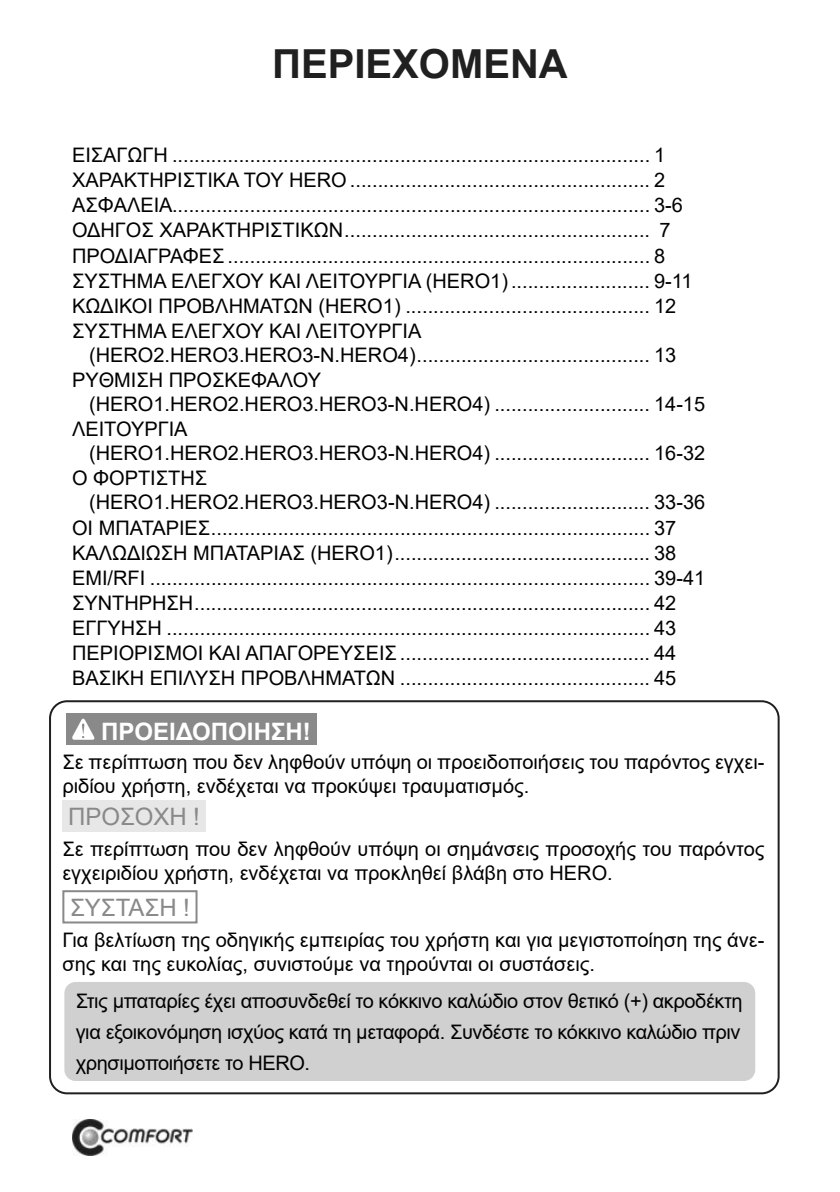
<style>
.page{position:relative;width:840px;height:1192px;background:#fff}
.page>*{position:absolute;margin:0;border:0;box-sizing:border-box;transform-origin:0 0}
.t1{font:700 40px "Arial";color:#202020}
.t2{font:24px "Arial";color:#898989}
.t3{font:700 24px "Arial";color:#fff}
.t4{font:20px/25.2px "Arial";color:#010101}
</style>
<div class="page">
<img style="left:73px;top:1120px;width:119px;height:36px">
<div style="left:66px;top:714px;width:250px;height:31px;background:#898989"></div>
<svg style="left:72px;top:718px;width:22px;height:22px"></svg>
<div style="left:62px;top:800px;width:144px;height:32px;background:#e7e7e7"></div>
<div style="left:62px;top:890px;width:136px;height:33px;border:2px solid #898989"></div>
<div style="left:64px;top:982px;width:691px;height:99px;background:#d0d0d0;border-radius:11px"></div>
<div style="left:49px;top:700px;width:731px;height:394px;border:2px solid #202020;border-radius:17px"></div>
<h1 class="t1" style="left:272px;top:36px;width:297px">ΠΕΡΙΕΧΟΜΕΝΑ</h1>
<p class="t4" style="left:72px;top:142px;width:622px">ΕΙΣΑΓΩΓΗ ...................................................................................... 1<br>ΧΑΡΑΚΤΗΡΙΣΤΙΚΑ ΤΟΥ HERO ...................................................... 2<br>ΑΣΦAΛΕΙΑ ...................................................................................... 3-6<br>ΟΔΗΓΟΣ ΧΑΡΑΚΤΗΡΙΣΤΙΚΩΝ ....................................................... 7<br>ΠΡΟΔΙΑΓΡΑΦΕΣ ............................................................................ 8<br>ΣΥΣΤΗΜΑ ΕΛΕΓΧΟΥ ΚΑΙ ΛΕΙΤΟΥΡΓΙΑ (HERO1) ......................... 9-11<br>ΚΩΔΙΚΟΙ ΠΡΟΒΛΗΜΑΤΩΝ (HERO1) ............................................ 12<br>ΣΥΣΤΗΜΑ ΕΛΕΓΧΟΥ ΚΑΙ ΛΕΙΤΟΥΡΓΙΑ</p>
<p class="t4" style="left:72px;top:342px;width:606px;text-indent:17px">(HERO2.HERO3.HERO3-N.HERO4) .......................................... 13<br>ΡYΘΜΙΣΗ ΠΡΟΣΚΕΦΑΛΟΥ</p>
<p class="t4" style="left:72px;top:391px;width:635px;text-indent:17px">(HERO1.HERO2.HERO3.HERO3-N.HERO4) ............................ 14-15<br>ΛΕΙΤΟΥΡΓIΑ</p>
<p class="t4" style="left:72px;top:440px;width:635px;text-indent:17px">(HERO1.HERO2.HERO3.HERO3-N.HERO4) ............................ 16-32<br>Ο ΦΟΡΤΙΣΤΗΣ</p>
<p class="t4" style="left:72px;top:490px;width:635px;text-indent:17px">(HERO1.HERO2.HERO3.HERO3-N.HERO4) ............................ 33-36<br>ΟΙ ΜΠΑΤΑΡIΕΣ ............................................................................... 37<br>ΚΑΛΩΔΙΩΣΗ ΜΠΑΤΑΡΙΑΣ (HERO1) .............................................. 38<br>EMI/RFI .......................................................................................... 39-41<br>ΣΥΝΤΗΡΗΣΗ .................................................................................. 42<br>ΕΓΓΥΗΣΗ ....................................................................................... 43<br>ΠΕΡΙΟΡΙΣΜΟΙ ΚΑΙ ΑΠΑΓΟΡΕΥΣΕΙΣ ............................................. 44<br>ΒΑΣΙΚΗ ΕΠΙΛΥΣΗ ΠΡΟΒΛΗΜΑΤΩΝ ............................................. 45</p>
<p class="t3" style="left:101px;top:715px;width:211px">ΠΡΟΕΙΔΟΠΟΙΗΣΗ!</p>
<p class="t4" style="left:62px;top:750px;width:704px;line-height:24px">Σε περίπτωση που δεν ληφθούν υπόψη οι προειδοποιήσεις του παρόντος εγχει&shy;ριδίου χρήστη, ενδέχεται να προκύψει τραυματισμός.</p>
<p class="t2" style="left:68px;top:800px;width:133px">ΠΡΟΣΟΧΗ !</p>
<p class="t4" style="left:62px;top:836px;width:704px;line-height:24px">Σε περίπτωση που δεν ληφθούν υπόψη οι σημάνσεις προσοχής του παρόντος εγχειριδίου χρήστη, ενδέχεται να προκληθεί βλάβη στο HERO.</p>
<p class="t2" style="left:70px;top:891px;width:121px">ΣΥΣΤΑΣΗ !</p>
<p class="t4" style="left:62px;top:928px;width:703px;line-height:24px">Για βελτίωση της οδηγικής εμπειρίας του χρήστη και για μεγιστοποίηση της άνε&shy;σης και της ευκολίας, συνιστούμε να τηρούνται οι συστάσεις.</p>
<p class="t4" style="left:76px;top:985px;width:668px;line-height:31px;text-align:justify">Στις μπαταρίες έχει αποσυνδεθεί το κόκκινο καλώδιο στον θετικό (+) ακροδέκτη για εξοικονόμηση ισχύος κατά τη μεταφορά. Συνδέστε το κόκκινο καλώδιο πριν χρησιμοποιήσετε το HERO.</p>
</div>
